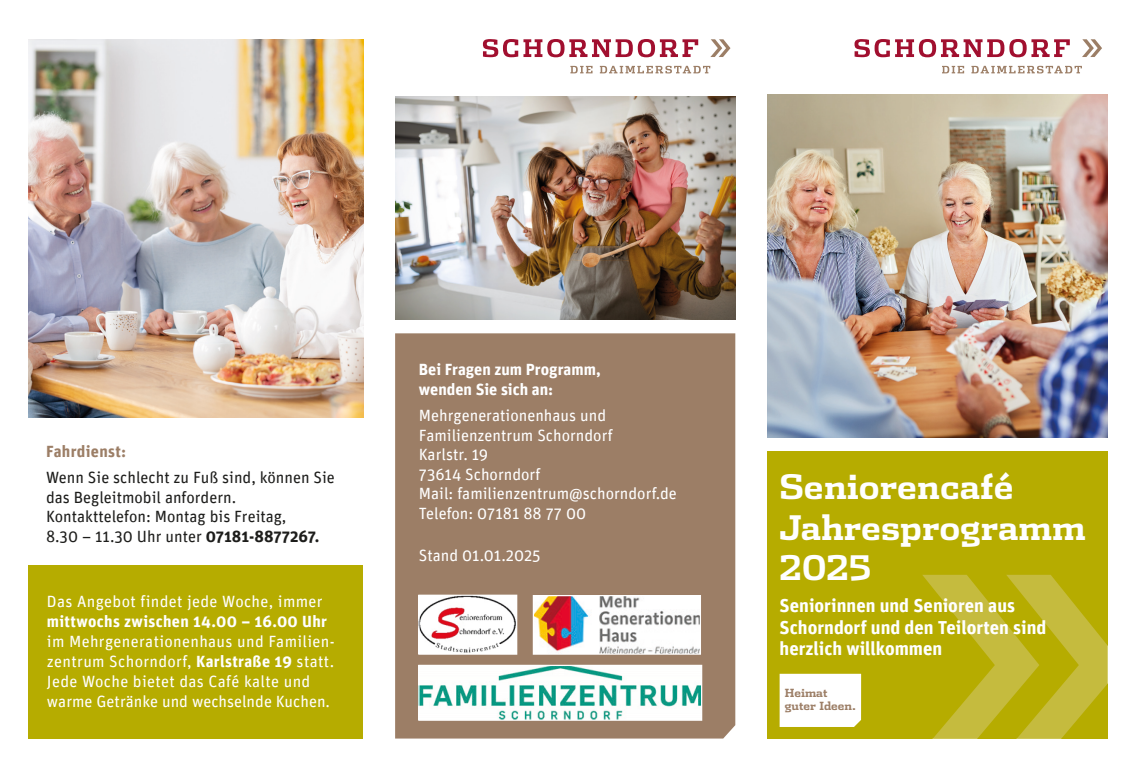
<style>
.page{position:relative;width:1134px;height:766px;background:#fff}
.page>*{position:absolute;margin:0;border:0;box-sizing:border-box;transform-origin:0 0}
.t1{font:700 33.75px/40.5px "Dispatch";color:#fff}
.t2{font:700 18.75px/21.2px "Unit";color:#fff}
.t3{font:16.25px/20px "Unit";letter-spacing:.02em;color:#fff}
.t4{font:16.25px/19.5px "Unit";color:#fff}
.t5{font:16.25px/19.5px "Unit";color:#1d1d1b}
.t6{font:700 16.25px/19.5px "Unit";color:#fff}
.t7{font:700 16.25px "Unit";letter-spacing:.02em;color:#fff}
.t8{font:700 16.25px "Unit";letter-spacing:.02em;color:#9c7e66}
.t9{font:700 11.25px/13.5px "Dispatch";color:#9c7e66}
.s1{font-weight:700}
</style>
<div class="page">
<div style="left:767px;top:451px;width:340px;height:287px;background:#b6ac00"></div>
<svg style="left:919px;top:574px;width:189px;height:165px"></svg>
<div style="left:28px;top:564px;width:335px;height:174px;background:#b6ac00"></div>
<img style="left:767px;top:95px;width:340px;height:342px">
<img style="left:28px;top:39px;width:335px;height:378px">
<div style="left:780px;top:673px;width:81px;height:53px;background:#fff"></div>
<svg style="left:942px;top:66px;width:22px;height:7px"></svg>
<svg style="left:971px;top:66px;width:111px;height:7px"></svg>
<svg style="left:854px;top:39px;width:216px;height:18px"></svg>
<svg style="left:1082px;top:39px;width:20px;height:18px"></svg>
<div style="left:395px;top:333px;width:340px;height:405px;background:#9c7e66"></div>
<svg style="left:570px;top:66px;width:22px;height:7px"></svg>
<svg style="left:600px;top:66px;width:110px;height:7px"></svg>
<svg style="left:483px;top:39px;width:215px;height:18px"></svg>
<svg style="left:710px;top:39px;width:20px;height:18px"></svg>
<img style="left:395px;top:97px;width:340px;height:222px">
<img style="left:420px;top:666px;width:280px;height:52px">
<div style="left:418px;top:664px;width:284px;height:56px;border:1px solid #fff"></div>
<img style="left:535px;top:596px;width:164px;height:56px">
<div style="left:533px;top:594px;width:168px;height:60px;border:1px solid #fff"></div>
<img style="left:420px;top:596px;width:95px;height:56px">
<div style="left:418px;top:594px;width:99px;height:60px;border:1px solid #fff"></div>
<p class="t8" style="left:46px;top:441px;width:82px">Fahrdienst:</p>
<p class="t5" style="left:46px;top:467px;width:290px">Wenn Sie schlecht zu Fuß sind, können Sie das Begleitmobil anfordern.<br>Kontakttelefon: Montag bis Freitag,<br>8.30 – 11.30 Uhr unter <span class="s1">07181-8877267.</span></p>
<p class="t3" style="left:47px;top:591px;width:277px">Das Angebot findet jede Woche, immer</p>
<p class="t7" style="left:47px;top:611px;width:282px">mittwochs zwischen 14.00 – 16.00 Uhr</p>
<p class="t3" style="left:47px;top:631px;width:289px">im Mehrgenerationenhaus und Familien&shy;zentrum Schorndorf, <span class="s1">Karlstraße 19</span> statt.<br>Jede Woche bietet das Café kalte und warme Getränke und wechselnde Kuchen.</p>
<p class="t6" style="left:419px;top:359px;width:183px">Bei Fragen zum Programm, wenden Sie sich an:</p>
<p class="t4" style="left:419px;top:405px;width:260px">Mehrgenerationenhaus und<br>Familienzentrum Schorndorf<br>Karlstr. 19<br>73614 Schorndorf<br>Mail: familienzentrum@schorndorf.de<br>Telefon: 07181 88 77 00</p>
<p class="t4" style="left:419px;top:545px;width:123px">Stand 01.01.2025</p>
<h1 class="t1" style="left:780px;top:464px;width:308px">Seniorencafé<br>Jahresprogramm<br>2025</h1>
<p class="t2" style="left:780px;top:594px;width:268px">Seniorinnen und Senioren aus<br>Schorndorf und den Teilorten sind herzlich willkommen</p>
<p class="t9" style="left:785px;top:685px;width:73px">Heimat guter Ideen.</p>
</div>
